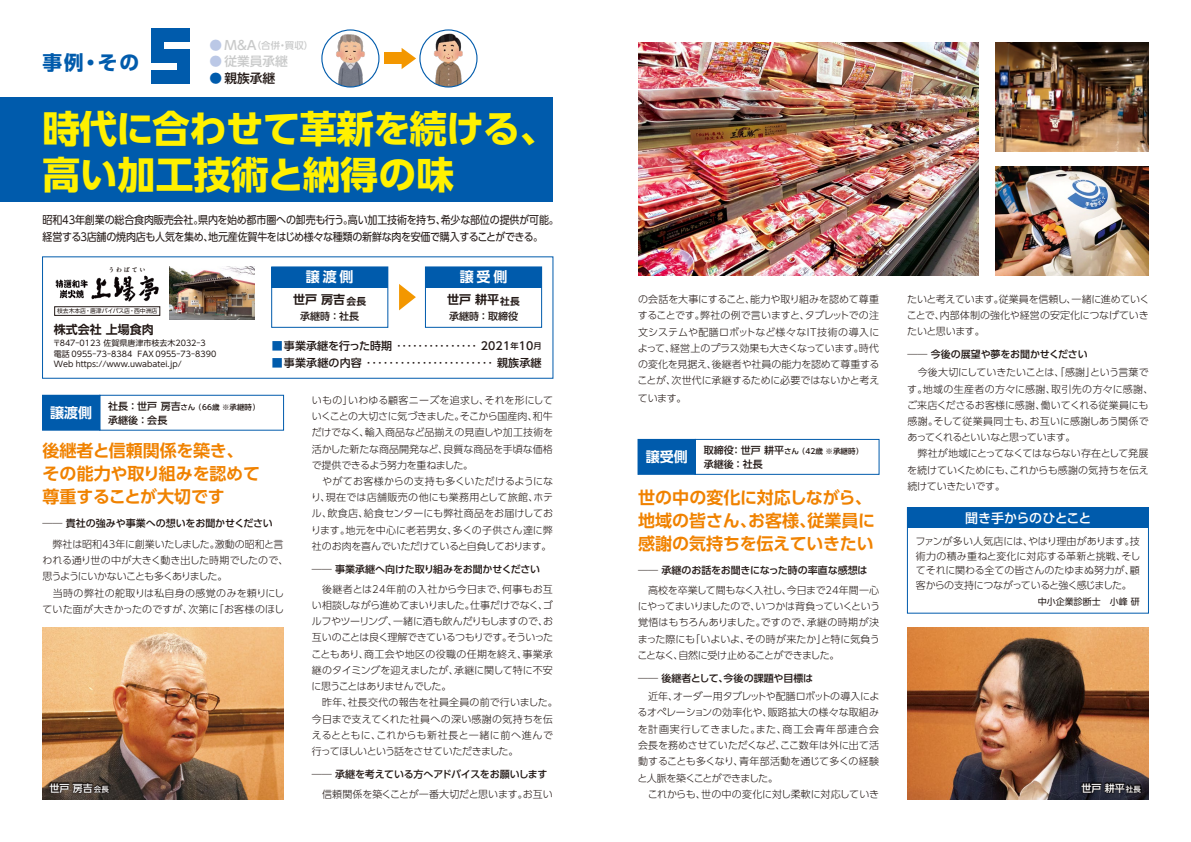
<style>
.page{position:relative;width:1191px;height:842px;background:#fff}
.page>*{position:absolute;margin:0;border:0;box-sizing:border-box;transform-origin:0 0}
.t1{font:700 37.7px/46px "UD Shin Go Pro";letter-spacing:-.025em;color:#fff100}
.t2{font:700 19.7px "UD Shin Go Pro";color:#005bac}
.t3{font:700 17px/23px "UD Shin Go Pro De";letter-spacing:-.005em;color:#f08200}
.t4{font:700 14px "UD Shin Go Pro De";letter-spacing:.1em;color:#fff}
.t5{font:500 13px "UD Shin Go Pro";letter-spacing:-.015em;color:#fff}
.t6{font:500 12.6px "UD Shin Go Pro";color:#c9caca}
.t7{font:500 12.6px "UD Shin Go Pro";color:#221815}
.t8{font:700 12px "UD Shin Go Pro De";color:#221815}
.t9{font:11px/17px "UD Shin Go Pro";letter-spacing:-.02em;color:#221815;scale:.91 1}
.t10{font:300 11px "UD Shin Go Pro";color:#221815}
.t11{font:500 11px "UD Shin Go Pro";letter-spacing:.01em;color:#221815}
.t12{font:300 10px/16.2px "UD Shin Go Pro";letter-spacing:-.01em;color:#221815}
.t13{font:300 10px/20px "UD Shin Go Pro";letter-spacing:.015em;color:#221815}
.t14{font:500 10px "UD Shin Go Pro";color:#221815}
.t15{font:500 10px "UD Shin Go Pro";color:#fff}
.t16{font:500 9.5px "UD Shin Go Pro";color:#c9caca}
.t17{font:9px "UD Shin Go Pro";color:#221815}
.t18{font:8px/10.5px "UD Shin Go Pro";color:#221815}
.t19{font:500 7.5px "UD Shin Go Pro";color:#221815}
.t20{font:6px "Antique Std ANM";letter-spacing:.295em;color:#221815}
.t21{font:5.8px "UD Shin Go Pro";color:#221815}
.s1{font-size:12.6px;color:#bbc8e6}
.s2{font-size:12.6px}
.s3{color:#bbc8e6}
.s4{color:#005bac}
.s5{font-size:9.8px}
.s6{font-weight:300}
.s7{font-size:8.2px}
.s8{font-weight:500;color:#005bac}
.s9{font-weight:500}
.s10{font-size:10px}
.s11{font-size:7.5px}
</style>
<div class="page">
<img style="left:638px;top:43px;width:340px;height:232px">
<img style="left:907px;top:627px;width:241px;height:172px">
<img style="left:43px;top:627px;width:240px;height:172px">
<img style="left:995px;top:43px;width:153px;height:109px">
<img style="left:995px;top:166px;width:153px;height:109px">
<img style="left:1044px;top:746px;width:105px;height:54px">
<div style="left:0;top:98px;width:553px;height:104px;background:#005bac"></div>
<div style="left:425px;top:266px;width:117px;height:62px;border:1px solid #005bac"></div>
<div style="left:271px;top:266px;width:117px;height:62px;border:1px solid #005bac"></div>
<div style="left:272px;top:267px;width:116px;height:20px;background:#005bac"></div>
<div style="left:425px;top:267px;width:116px;height:20px;background:#005bac"></div>
<img style="left:170px;top:267px;width:85px;height:52px">
<div style="left:152px;top:50px;width:38px;height:13px;background:#005bac"></div>
<div style="left:152px;top:29px;width:38px;height:13px;background:#005bac"></div>
<div style="left:152px;top:71px;width:38px;height:13px;background:#005bac"></div>
<div style="left:152px;top:29px;width:12px;height:34px;background:#005bac"></div>
<div style="left:177px;top:50px;width:13px;height:34px;background:#005bac"></div>
<svg style="left:399px;top:284px;width:17px;height:26px"></svg>
<img style="left:55px;top:275px;width:104px;height:27px">
<img style="left:42px;top:746px;width:104px;height:54px">
<div style="left:384px;top:53px;width:20px;height:11px;background:#f39700"></div>
<svg style="left:401px;top:48px;width:15px;height:21px"></svg>
<img style="left:328px;top:30px;width:45px;height:57px">
<div style="left:321px;top:29px;width:58px;height:59px;border:1px solid #005bac;border-radius:50%"></div>
<img style="left:426px;top:32px;width:45px;height:55px">
<div style="left:419px;top:29px;width:58px;height:59px;border:1px solid #005bac;border-radius:50%"></div>
<div style="left:43px;top:395px;width:57px;height:35px;background:#005bac"></div>
<div style="left:42px;top:395px;width:58px;height:36px;border:1px solid #005bac"></div>
<div style="left:638px;top:439px;width:57px;height:35px;background:#005bac"></div>
<div style="left:637px;top:439px;width:59px;height:36px;border:1px solid #005bac"></div>
<div style="left:99px;top:395px;width:185px;height:36px;border:1px solid #005bac"></div>
<div style="left:695px;top:439px;width:184px;height:36px;border:1px solid #005bac"></div>
<div style="left:907px;top:507px;width:242px;height:107px;border:1px solid #005bac"></div>
<div style="left:907px;top:508px;width:241px;height:20px;background:#005bac"></div>
<h2 class="t2" style="left:43px;top:46px;width:98px">事例・その</h2>
<p class="t16" style="left:209px;top:37px;width:105px"><span class="s1">●</span> <span class="s2">M&amp;A</span>（合併・買収）</p>
<p class="t6" style="left:209px;top:51px;width:80px"><span class="s3">●</span> 従業員承継</p>
<p class="t7" style="left:209px;top:68px;width:67px"><span class="s4">●</span> 親族承継</p>
<h1 class="t1" style="left:43px;top:104px;width:516px">時代に合わせて革新を続ける、高い加工技術と納得の味</h1>
<p class="t9" style="left:43px;top:211px;width:569px">昭和43年創業の総合食肉販売会社。県内を始め都市圏への卸売も行う。高い加工技術を持ち、希少な部位の提供が可能。経営する３店舗の焼肉店も人気を集め、地元産佐賀牛をはじめ様々な種類の新鮮な肉を安価で購入することができる。</p>
<p class="t20" style="left:108px;top:265px;width:39px">うわばてい</p>
<p class="t21" style="left:57px;top:306px;width:102px">枝去木本店・唐津バイパス店・西中洲店</p>
<p class="t8" style="left:54px;top:320px;width:101px">株式会社 上場食肉</p>
<p class="t18" style="left:53px;top:338px;width:165px">〒847-0123 佐賀県唐津市枝去木2032-3<br>電話 0955-73-8384 FAX 0955-73-8390<br>Web https://www.uwabatei.jp/</p>
<h3 class="t4" style="left:306px;top:266px;width:49px">譲渡側</h3>
<h3 class="t4" style="left:460px;top:266px;width:49px">譲受側</h3>
<p class="t8" style="left:293px;top:290px;width:74px">世戸 房吉<span class="s5">会長</span></p>
<p class="t14" style="left:300px;top:308px;width:60px">承継時：社長</p>
<p class="t8" style="left:447px;top:290px;width:74px">世戸 耕平<span class="s5">社長</span></p>
<p class="t14" style="left:449px;top:308px;width:70px">承継時：取締役</p>
<p class="t11" style="left:272px;top:337px;width:271px"><span class="s4">■</span>事業承継を行った時期<span class="s6">・・・・・・・・・・・・・・・</span>2021<span class="s7">年</span>10<span class="s7">月</span></p>
<p class="t10" style="left:272px;top:354px;width:271px"><span class="s8">■</span><span class="s9">事業承継の内容</span>・・・・・・・・・・・・・・・・・・・・・・・<span class="s9">親族承継</span></p>
<h3 class="t4" style="left:50px;top:401px;width:43px">譲渡側</h3>
<p class="t19" style="left:108px;top:401px;width:153px"><span class="s10">社長：世戸 房吉</span>さん（66歳 ※承継時）</p>
<p class="t14" style="left:108px;top:412px;width:61px">承継後：会長</p>
<h3 class="t3" style="left:43px;top:439px;width:219px">後継者と信頼関係を築き、その能力や取り組みを認めて尊重することが大切です</h3>
<p class="t12" style="left:43px;top:512px;width:242px;line-height:21px">―― <span class="s9">貴社の強みや事業への想いをお聞かせください</span>　弊社は昭和43年に創業いたしました。激動の昭和と言</p>
<p class="t12" style="left:42px;top:552px;width:248px">われる通り世の中が大きく動き出した時期でしたので、思うようにいかないことも多くありました。<br>　当時の弊社の舵取りは私自身の感覚のみを頼りにしていた面が大きかったのですが、次第に「お客様のほし</p>
<p class="t15" style="left:50px;top:780px;width:61px">世戸 房吉<span class="s11">会長</span></p>
<p class="t12" style="left:311px;top:392px;width:244px">いもの」いわゆる顧客ニーズを追求し、それを形にしていくことの大切さに気づきました。そこから国産肉、和牛だけでなく、輸入商品など品揃えの見直しや加工技術を活かした新たな商品開発など、良質な商品を手頃な価格で提供できるよう努力を重ねました。<br>　やがてお客様からの支持も多くいただけるようになり、現在では店舗販売の他にも業務用として旅館、ホテル、飲食店、給食センターにも弊社商品をお届けしております。地元を中心に老若男女、多くの子供さん達に弊社のお肉を喜んでいただけていると自負しております。</p>
<p class="t13" style="left:312px;top:559px;width:242px">―― <span class="s9">事業承継へ向けた取り組みをお聞かせください<br></span>　後継者とは24年前の入社から今日まで、何事もお互</p>
<p class="t12" style="left:311px;top:597px;width:248px">い相談しながら進めてまいりました。仕事だけでなく、ゴルフやツーリング、一緒に酒も飲んだりもしますので、お互いのことは良く理解できているつもりです。そういったこともあり、商工会や地区の役職の任期を終え、事業承継のタイミングを迎えましたが、承継に関して特に不安に思うことはありませんでした。<br>　昨年、社長交代の報告を社員全員の前で行いました。今日まで支えてくれた社員への深い感謝の気持ちを伝えるとともに、これからも新社長と一緒に前へ進んで行ってほしいという話をさせていただきました。</p>
<p class="t12" style="left:312px;top:764px;width:242px;line-height:20px">―― <span class="s9">承継を考えている方へアドバイスをお願いします</span>　信頼関係を築くことが一番大切だと思います。お互い</p>
<p class="t12" style="left:637px;top:291px;width:244px;text-align:justify">の会話を大事にすること、能力や取り組みを認めて尊重することです。弊社の例で言いますと、タブレットでの注文システムや配膳ロボットなど様々なIT技術の導入によって、経営上のプラス効果も大きくなっています。時代の変化を見据え、後継者や社員の能力を認めて尊重することが、次世代に承継するために必要ではないかと考え</p>
<p class="t12" style="left:638px;top:390px;width:50px">ています。</p>
<h3 class="t4" style="left:645px;top:445px;width:43px">譲受側</h3>
<p class="t19" style="left:704px;top:445px;width:161px"><span class="s10">取締役：世戸 耕平</span>さん（42歳 ※承継時）</p>
<p class="t14" style="left:704px;top:456px;width:60px">承継後：社長</p>
<h3 class="t3" style="left:638px;top:485px;width:239px">世の中の変化に対応しながら、地域の皆さん、お客様、従業員に感謝の気持ちを伝えていきたい</h3>
<p class="t12" style="left:638px;top:560px;width:242px;line-height:20px">―― <span class="s9">承継のお話をお聞きになった時の率直な感想は</span>　高校を卒業して間もなく入社し、今日まで24年間一心</p>
<p class="t12" style="left:637px;top:598px;width:244px;text-align:justify">にやってまいりましたので、いつかは背負っていくという覚悟はもちろんありました。ですので、承継の時期が決まった際にも「いよいよ、その時が来たか」と特に気負うことなく、自然に受け止めることができました。</p>
<p class="t12" style="left:638px;top:669px;width:243px;line-height:18px">―― <span class="s9">後継者として、今後の課題や目標は<br></span>　近年、オーダー用タブレットや配膳ロボットの導入によ</p>
<p class="t12" style="left:637px;top:704px;width:243px">るオペレーションの効率化や、販路拡大の様々な取組みを計画実行してきました。また、商工会青年部連合会会長を務めさせていただくなど、ここ数年は外に出て活動することも多くなり、青年部活動を通じて多くの経験と人脈を築くことができました。<br>　これからも、世の中の変化に対し柔軟に対応していき</p>
<p class="t12" style="left:907px;top:291px;width:244px;text-align:justify">たいと考えています。従業員を信頼し、一緒に進めていくことで、内部体制の強化や経営の安定化につなげていきたいと思います。</p>
<p class="t12" style="left:907px;top:345px;width:243px;line-height:18px">―― <span class="s9">今後の展望や夢をお聞かせください<br></span>　今後大切にしていきたいことは、「感謝」という言葉で</p>
<p class="t12" style="left:907px;top:380px;width:248px">す。地域の生産者の方々に感謝、取引先の方々に感謝、ご来店くださるお客様に感謝、働いてくれる従業員にも感謝。そして従業員同士も、お互いに感謝しあう関係であってくれるといいなと思っています。<br>　弊社が地域にとってなくてはならない存在として発展を続けていくためにも、これからも感謝の気持ちを伝え続けていきたいです。</p>
<h3 class="t5" style="left:965px;top:507px;width:128px">聞き手からのひとこと</h3>
<p class="t12" style="left:915px;top:534px;width:227px;line-height:14.5px;text-align:justify">ファンが多い人気店には、やはり理由があります。技術力の積み重ねと変化に対応する革新と挑戦、そしてそれに関わる全ての皆さんのたゆまぬ努力が、顧客からの支持につながっていると強く感じました。</p>
<p class="t17" style="left:1038px;top:594px;width:103px">中小企業診断士　小峰 研</p>
<p class="t15" style="left:1081px;top:780px;width:61px">世戸 耕平<span class="s11">社長</span></p>
</div>
